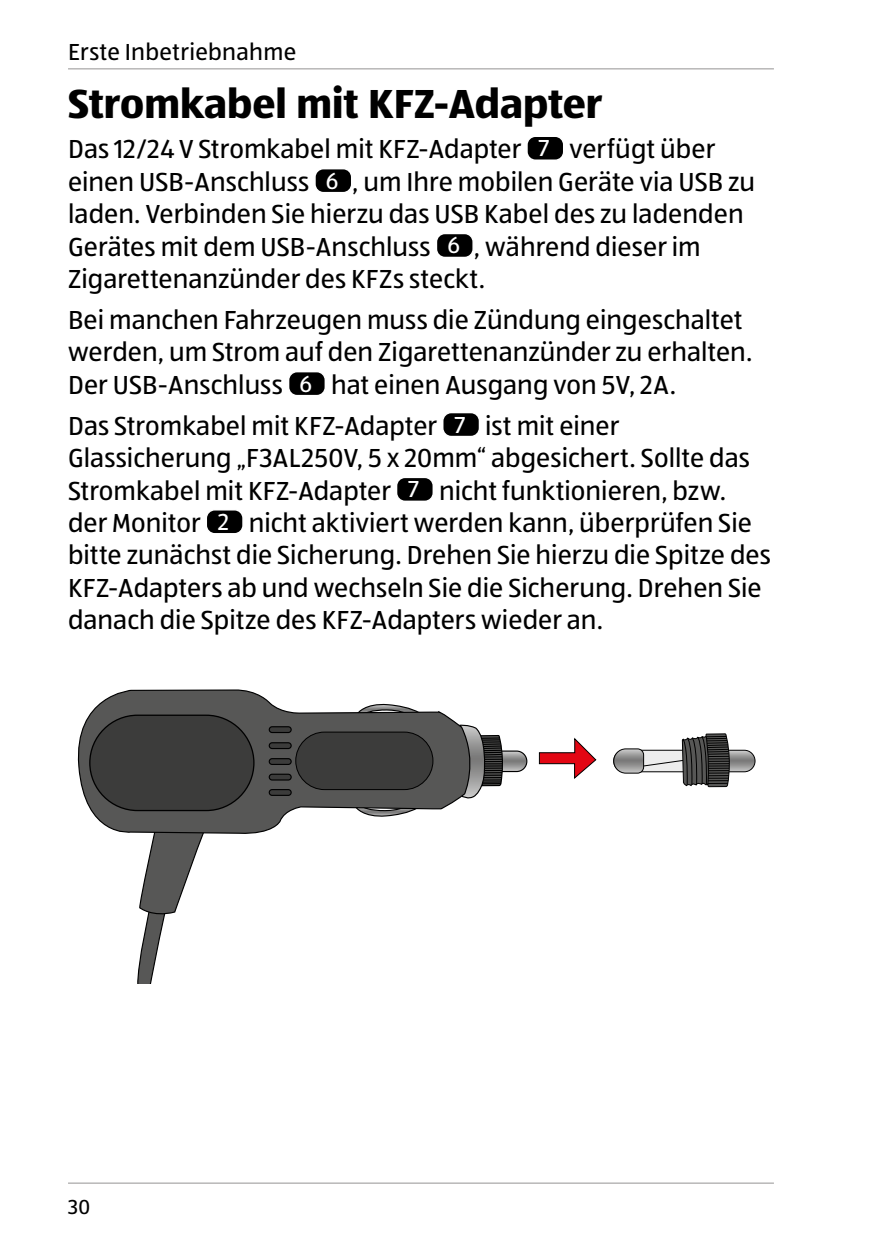
<style>
.page{position:relative;width:893px;height:1259px;background:#fff}
.page>*{position:absolute;margin:0;border:0;box-sizing:border-box;transform-origin:0 0}
.t1{font:700 42px "ALDISUEDOT";color:#000}
.t2{font:27px/32.4px "ALDISUEDOT";color:#000}
.t3{font:24px "ALDISUEDOT";letter-spacing:.015em;color:#000}
.t4{font:21px "ALDISUEDOT";color:#000}
.s1{font-size:24px;color:#fff}
</style>
<div class="page">
<hr style="left:68px;top:68px;width:706px;height:2px;background:#b8b7b7">
<hr style="left:68px;top:1182px;width:706px;height:2px;background:#b8b7b7">
<div style="left:527px;top:136px;width:37px;height:24px;background:#000;border-radius:9px"></div>
<div style="left:526px;top:135px;width:38px;height:26px;border:2px solid #fff;border-radius:9px"></div>
<div style="left:315px;top:169px;width:37px;height:24px;background:#000;border-radius:9px"></div>
<div style="left:314px;top:168px;width:38px;height:25px;border:2px solid #fff;border-radius:9px"></div>
<div style="left:436px;top:233px;width:37px;height:24px;background:#000;border-radius:9px"></div>
<div style="left:436px;top:233px;width:38px;height:25px;border:2px solid #fff;border-radius:9px"></div>
<div style="left:289px;top:372px;width:36px;height:24px;background:#000;border-radius:9px"></div>
<div style="left:288px;top:371px;width:38px;height:25px;border:2px solid #fff;border-radius:9px"></div>
<div style="left:443px;top:412px;width:36px;height:24px;background:#000;border-radius:9px"></div>
<div style="left:442px;top:412px;width:38px;height:25px;border:2px solid #fff;border-radius:9px"></div>
<div style="left:397px;top:477px;width:36px;height:24px;background:#000;border-radius:9px"></div>
<div style="left:396px;top:476px;width:38px;height:26px;border:2px solid #fff;border-radius:9px"></div>
<div style="left:206px;top:510px;width:37px;height:24px;background:#000;border-radius:9px"></div>
<div style="left:206px;top:509px;width:38px;height:25px;border:2px solid #fff;border-radius:9px"></div>
<svg style="left:484px;top:751px;width:43px;height:20px"></svg>
<div style="left:483px;top:750px;width:44px;height:22px;border:1px solid #000;border-radius:10px"></div>
<svg style="left:478px;top:730px;width:27px;height:64px"></svg>
<svg style="left:137px;top:837px;width:66px;height:146px"></svg>
<svg style="left:77px;top:689px;width:401px;height:148px"></svg>
<div style="left:269px;top:727px;width:22px;height:5px;background:#3c3c3b;border-radius:3px"></div>
<div style="left:269px;top:726px;width:23px;height:7px;border:1px solid #000;border-radius:3px"></div>
<div style="left:269px;top:743px;width:22px;height:5px;background:#3c3c3b;border-radius:3px"></div>
<div style="left:269px;top:742px;width:23px;height:7px;border:1px solid #000;border-radius:3px"></div>
<div style="left:269px;top:758px;width:22px;height:6px;background:#3c3c3b;border-radius:3px"></div>
<div style="left:269px;top:758px;width:23px;height:7px;border:1px solid #000;border-radius:3px"></div>
<div style="left:269px;top:774px;width:22px;height:6px;background:#3c3c3b;border-radius:3px"></div>
<div style="left:269px;top:773px;width:23px;height:7px;border:1px solid #000;border-radius:3px"></div>
<div style="left:269px;top:789px;width:22px;height:6px;background:#3c3c3b;border-radius:3px"></div>
<div style="left:269px;top:789px;width:23px;height:7px;border:1px solid #000;border-radius:3px"></div>
<div style="left:90px;top:715px;width:164px;height:95px;background:#3c3c3b;border-radius:48px"></div>
<div style="left:89px;top:714px;width:166px;height:97px;border:1px solid #000;border-radius:48px"></div>
<div style="left:296px;top:732px;width:137px;height:57px;background:#3c3c3b;border-radius:29px"></div>
<div style="left:295px;top:731px;width:138px;height:59px;border:1px solid #000;border-radius:29px"></div>
<svg style="left:709px;top:750px;width:46px;height:22px"></svg>
<div style="left:709px;top:750px;width:46px;height:22px;border:1px solid #000;border-radius:11px"></div>
<svg style="left:613px;top:733px;width:119px;height:55px"></svg>
<svg style="left:538px;top:737px;width:59px;height:42px"></svg>
<p class="t3" style="left:68px;top:36px;width:230px">Erste Inbetriebnahme</p>
<h1 class="t1" style="left:68px;top:75px;width:536px">Stromkabel mit KFZ-Adapter</h1>
<p class="t2" style="left:68px;top:132px;width:689px">Das 12/24 V Stromkabel mit KFZ-Adapter <span class="s1">7</span> verfügt über einen USB-Anschluss <span class="s1">6</span> , um Ihre mobilen Geräte via USB zu laden. Verbinden Sie hierzu das USB Kabel des zu ladenden Gerätes mit dem USB-Anschluss <span class="s1">6</span> , während dieser im Zigarettenanzünder des KFZs steckt.</p>
<p class="t2" style="left:68px;top:303px;width:686px">Bei manchen Fahrzeugen muss die Zündung eingeschaltet werden, um Strom auf den Zigarettenanzünder zu erhalten.<br>Der USB-Anschluss <span class="s1">6</span> hat einen Ausgang von 5V, 2A.</p>
<p class="t2" style="left:68px;top:409px;width:704px">Das Stromkabel mit KFZ-Adapter <span class="s1">7</span> ist mit einer Glassicherung „F3AL250V, 5 x 20mm“ abgesichert. Sollte das Stromkabel mit KFZ-Adapter <span class="s1">7</span> nicht funktionieren, bzw. der Monitor <span class="s1">2</span> nicht aktiviert werden kann, überprüfen Sie bitte zunächst die Sicherung. Drehen Sie hierzu die Spitze des KFZ-Adapters ab und wechseln Sie die Sicherung. Drehen Sie danach die Spitze des KFZ-Adapters wieder an.</p>
<p class="t4" style="left:68px;top:1193px;width:24px">30</p>
</div>
